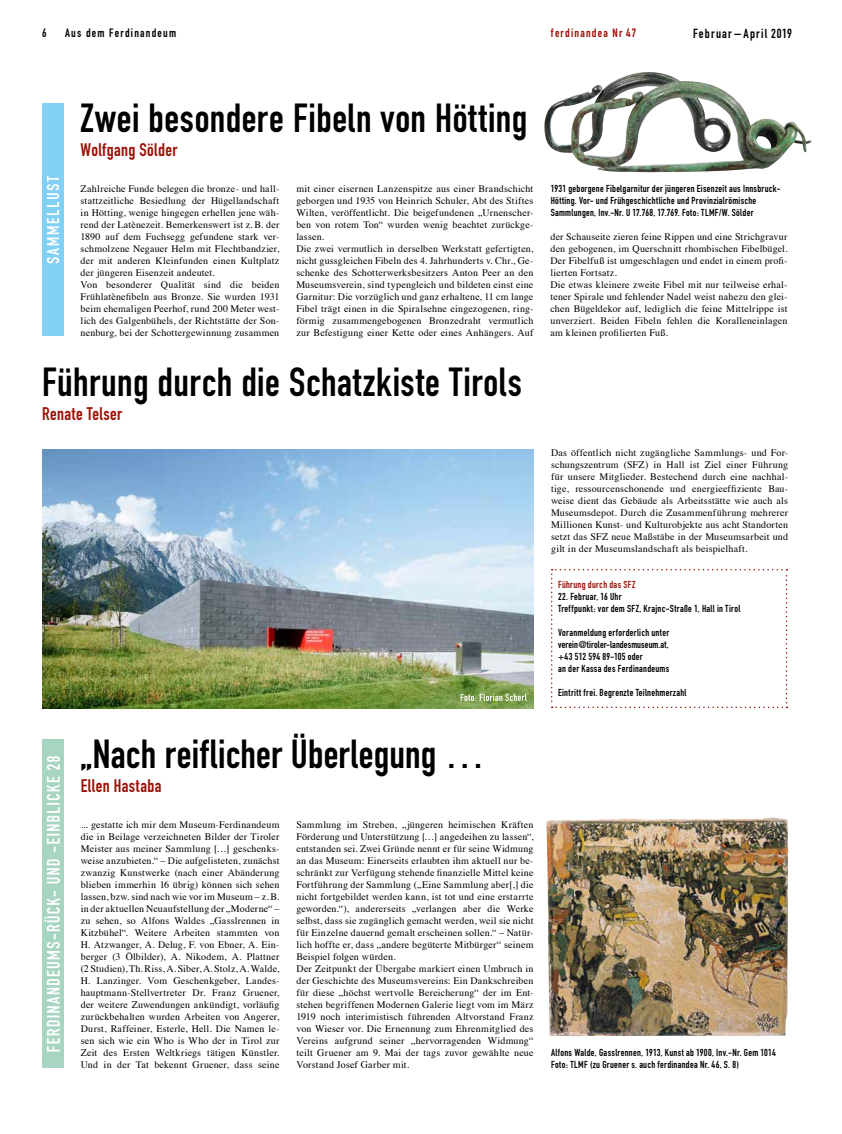
<style>
.page{position:relative;width:842px;height:1134px;background:#fff}
.page>*{position:absolute;margin:0;border:0;box-sizing:border-box;transform-origin:0 0}
.t1{font:40px "DIN Engschrift";letter-spacing:.01em;color:#000}
.t2{font:18px "DIN Engschrift";letter-spacing:.02em;color:#9c1006}
.t3{font:13px "DIN Engschrift";letter-spacing:.09em;color:#000}
.t4{font:12px "DIN Engschrift";letter-spacing:.1em;color:#000}
.t5{font:12px "DIN Engschrift";letter-spacing:.1em;color:#9c1006}
.t6{font:10px/12px "Times";letter-spacing:.02em;color:#000}
.t7{font:10px/12px "DIN Engschrift";letter-spacing:.025em;color:#000}
.t8{font:10px "DIN Engschrift";letter-spacing:.025em;color:#9c1006}
</style>
<div class="page">
<div style="left:43px;top:740px;width:21px;height:328px;background:#a7d5c2"></div>
<svg style="left:44px;top:756px;width:16px;height:295px"></svg>
<img style="left:544px;top:72px;width:268px;height:100px">
<div style="left:42px;top:103px;width:22px;height:233px;background:#83d0f5"></div>
<svg style="left:47px;top:176px;width:12px;height:87px"></svg>
<img style="left:546px;top:818px;width:242px;height:218px">
<svg style="left:551px;top:569px;width:236px;height:139px"></svg>
<img style="left:43px;top:449px;width:491px;height:259px">
<svg style="left:461px;top:694px;width:66px;height:7px"></svg>
<p class="t4" style="left:65px;top:26px;width:112px">Aus dem Ferdinandeum</p>
<p class="t4" style="left:42px;top:26px;width:6px">6</p>
<p class="t5" style="left:551px;top:26px;width:87px">ferdinandea Nr 47</p>
<h3 class="t3" style="left:693px;top:26px;width:101px">Februar – April 2019</h3>
<h1 class="t1" style="left:81px;top:95px;width:448px">Zwei besondere Fibeln von Hötting</h1>
<h2 class="t2" style="left:81px;top:139px;width:98px">Wolfgang Sölder</h2>
<p class="t6" style="left:81px;top:182px;width:200px">Zahlreiche Funde belegen die bronze- und hall&shy;stattzeitliche Besiedlung der Hügellandschaft in Hötting, wenige hingegen erhellen jene wäh&shy;rend der Latènezeit. Bemerkenswert ist z. B. der 1890 auf dem Fuchsegg gefundene stark ver&shy;schmolzene Negauer Helm mit Flechtbandzier, der mit anderen Kleinfunden einen Kultplatz der jüngeren Eisenzeit andeutet.<br>Von besonderer Qualität sind die beiden Frühlatènefibeln aus Bronze. Sie wurden 1931 beim ehemaligen Peerhof, rund 200 Meter west&shy;lich des Galgenbühels, der Richtstätte der Son&shy;nenburg, bei der Schottergewinnung zusammen</p>
<p class="t6" style="left:296px;top:182px;width:239px">mit einer eisernen Lanzenspitze aus einer Brandschicht geborgen und 1935 von Heinrich Schuler, Abt des Stiftes Wilten, veröffentlicht. Die beigefundenen „Urnenscher&shy;ben von rotem Ton“ wurden wenig beachtet zurückge&shy;lassen.<br>Die zwei vermutlich in derselben Werkstatt gefertigten, nicht gussgleichen Fibeln des 4. Jahrhunderts v. Chr., Ge&shy;schenke des Schotterwerksbesitzers Anton Peer an den Museumsverein, sind typengleich und bildeten einst eine Garnitur: Die vorzüglich und ganz erhaltene, 11 cm lange Fibel trägt einen in die Spiralsehne eingezogenen, ring&shy;förmig zusammengebogenen Bronzedraht vermutlich zur Befestigung einer Kette oder eines Anhängers. Auf</p>
<h1 class="t1" style="left:42px;top:359px;width:481px">Führung durch die Schatzkiste Tirols</h1>
<h2 class="t2" style="left:42px;top:403px;width:81px">Renate Telser</h2>
<h1 class="t1" style="left:81px;top:731px;width:406px">„Nach reiflicher Überlegung …</h1>
<h2 class="t2" style="left:81px;top:775px;width:82px">Ellen Hastaba</h2>
<p class="t6" style="left:81px;top:818px;width:200px;text-align:justify">... gestatte ich mir dem Museum-Ferdinandeum die in Beilage verzeichneten Bilder der Tiroler Meister aus meiner Sammlung […] geschenks&shy;weise anzubieten.“ – Die aufgelisteten, zunächst zwanzig Kunstwerke (nach einer Abänderung blieben immerhin 16 übrig) können sich sehen lassen, bzw. sind nach wie vor im Museum – z. B. in der aktuellen Neuaufstellung der „Moderne“ – zu sehen, so Alfons Waldes „Gasslrennen in Kitzbühel“. Weitere Arbeiten stammten von H. Atzwanger, A. Delug, F. von Ebner, A. Ein&shy;berger (3 Ölbilder), A. Nikodem, A. Plattner (2 Studien), Th. Riss, A. Siber, A. Stolz, A. Walde, H. Lanzinger. Vom Geschenkgeber, Landes&shy;hauptmann-Stellvertreter Dr. Franz Gruener, der weitere Zuwendungen ankündigt, vorläufig zurückbehalten wurden Arbeiten von Angerer, Durst, Raffeiner, Esterle, Hell. Die Namen le&shy;sen sich wie ein Who is Who der in Tirol zur Zeit des Ersten Weltkriegs tätigen Künstler.<br>Und in der Tat bekennt Gruener, dass seine</p>
<p class="t6" style="left:296px;top:818px;width:239px">Sammlung im Streben, „jüngeren heimischen Kräften Förderung und Unterstützung […] angedeihen zu lassen“, entstanden sei. Zwei Gründe nennt er für seine Widmung an das Museum: Einerseits erlaubten ihm aktuell nur be&shy;schränkt zur Verfügung stehende finanzielle Mittel keine Fortführung der Sammlung („Eine Sammlung aber[,] die nicht fortgebildet werden kann, ist tot und eine erstarrte geworden.“), andererseits „verlangen aber die Werke selbst, dass sie zugänglich gemacht werden, weil sie nicht für Einzelne dauernd gemalt erscheinen sollen.“ – Natür&shy;lich hoffte er, dass „andere begüterte Mitbürger“ seinem Beispiel folgen würden.<br>Der Zeitpunkt der Übergabe markiert einen Umbruch in der Geschichte des Museumsvereins: Ein Dankschreiben für diese „höchst wertvolle Bereicherung“ der im Ent&shy;stehen begriffenen Modernen Galerie liegt vom im März 1919 noch interimistisch führenden Altvorstand Franz von Wieser vor. Die Ernennung zum Ehrenmitglied des Vereins aufgrund seiner „hervorragenden Widmung“ teilt Gruener am 9. Mai der tags zuvor gewählte neue Vorstand Josef Garber mit.</p>
<p class="t7" style="left:551px;top:183px;width:231px">1931 geborgene Fibelgarnitur der jüngeren Eisenzeit aus Innsbruck-<br>Hötting. Vor- und Frühgeschichtliche und Provinzialrömische<br>Sammlungen, Inv.-Nr. U 17.768, 17.769. Foto: TLMF/W. Sölder</p>
<p class="t6" style="left:550px;top:230px;width:239px">der Schauseite zieren feine Rippen und eine Strichgravur den gebogenen, im Querschnitt rhombischen Fibelbügel.<br>Der Fibelfuß ist umgeschlagen und endet in einem profi&shy;lierten Fortsatz.<br>Die etwas kleinere zweite Fibel mit nur teilweise erhal&shy;tener Spirale und fehlender Nadel weist nahezu den glei&shy;chen Bügeldekor auf, lediglich die feine Mittelrippe ist unverziert. Beiden Fibeln fehlen die Koralleneinlagen am kleinen profilierten Fuß.</p>
<p class="t6" style="left:551px;top:446px;width:239px;text-align:justify">Das öffentlich nicht zugängliche Sammlungs- und For&shy;schungszentrum (SFZ) in Hall ist Ziel einer Führung für unsere Mitglieder. Bestechend durch eine nachhal&shy;tige, ressourcenschonende und energieeffiziente Bau&shy;weise dient das Gebäude als Arbeitsstätte wie auch als Museumsdepot. Durch die Zusammenführung mehrerer Millionen Kunst- und Kulturobjekte aus acht Standorten setzt das SFZ neue Maßstäbe in der Museumsarbeit und gilt in der Museumslandschaft als beispielhaft.</p>
<p class="t8" style="left:558px;top:579px;width:79px">Führung durch das SFZ</p>
<p class="t7" style="left:558px;top:591px;width:184px">22. Februar, 16 Uhr<br>Treffpunkt: vor dem SFZ, Krajnc-Straße 1, Hall in Tirol</p>
<p class="t7" style="left:558px;top:627px;width:113px">Voranmeldung erforderlich unter verein@tiroler-landesmuseum.at, +43 512 594 89-105 oder<br>an der Kassa des Ferdinandeums</p>
<p class="t7" style="left:558px;top:687px;width:130px">Eintritt frei. Begrenzte Teilnehmerzahl</p>
<p class="t7" style="left:551px;top:1047px;width:226px">Alfons Walde, Gasslrennen, 1913, Kunst ab 1900, Inv.-Nr. Gem 1014<br>Foto: TLMF (zu Gruener s. auch ferdinandea Nr. 46, S. 8)</p>
</div>
